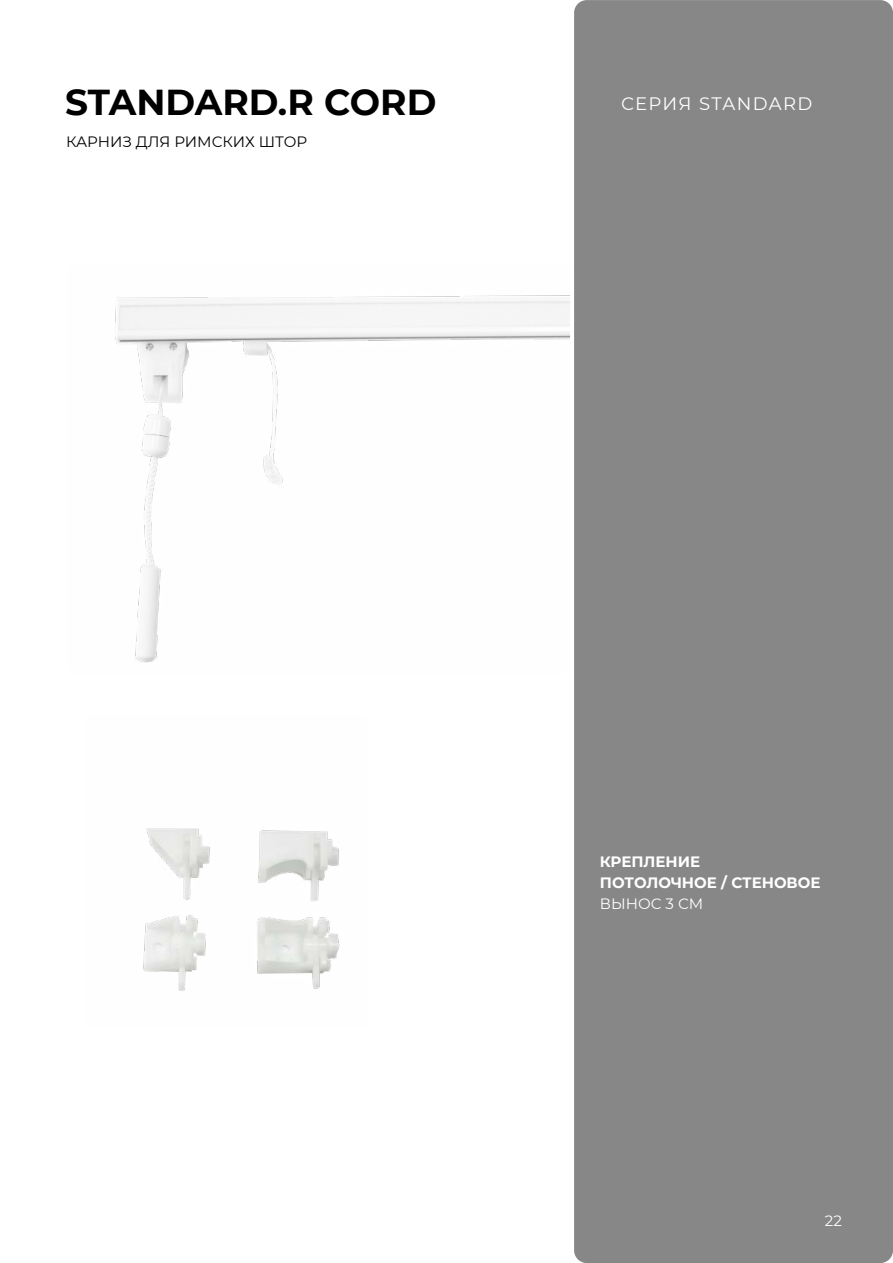
<style>
.page{position:relative;width:893px;height:1263px;background:#fff}
.page>*{position:absolute;margin:0;border:0;box-sizing:border-box;transform-origin:0 0}
.t1{font:700 36px "Montserrat";color:#000}
.t2{font:18px "Montserrat";letter-spacing:.075em;color:#fff}
.t3{font:700 15px/21px "Montserrat";color:#fff}
.t4{font:15px "Montserrat";color:#000}
.t5{font:15px "Montserrat";color:#fff}
</style>
<div class="page">
<div style="left:574px;top:0;width:319px;height:1263px;background:#878787;border-radius:13px"></div>
<img style="left:115px;top:295px;width:455px;height:368px">
<img style="left:143px;top:828px;width:197px;height:163px">
<h1 class="t1" style="left:65px;top:76px;width:373px">STANDARD.R CORD</h1>
<p class="t4" style="left:66px;top:131px;width:243px">КАРНИЗ ДЛЯ РИМСКИХ ШТОР</p>
<p class="t2" style="left:621px;top:91px;width:193px">СЕРИЯ STANDARD</p>
<p class="t3" style="left:600px;top:851px;width:222px">КРЕПЛЕНИЕ<br>ПОТОЛОЧНОЕ / СТЕНОВОЕ</p>
<p class="t5" style="left:600px;top:894px;width:105px">ВЫНОС 3 СМ</p>
<p class="t5" style="left:825px;top:1211px;width:19px">22</p>
</div>
